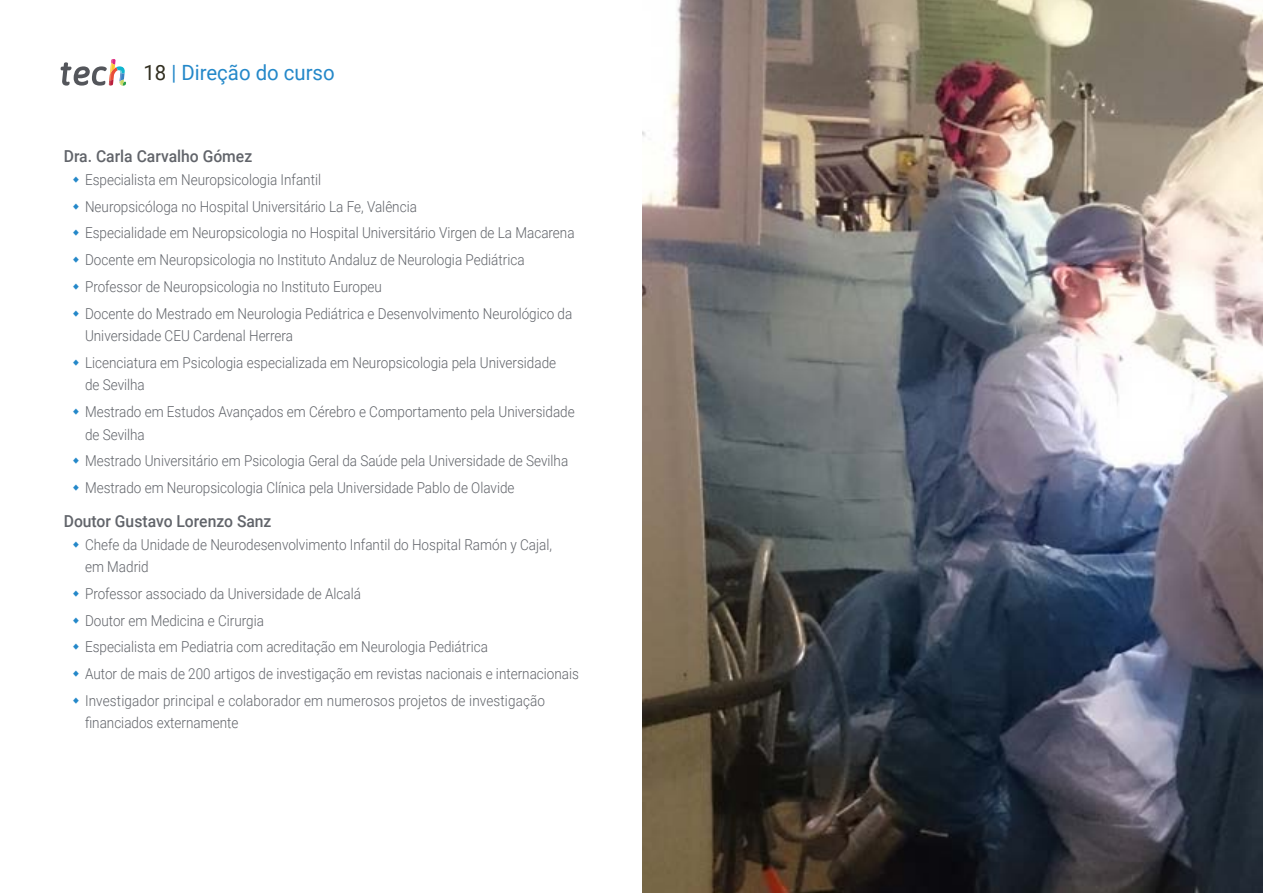
<style>
.page{position:relative;width:1263px;height:893px;background:#fff}
.page>*{position:absolute;margin:0;border:0;box-sizing:border-box;transform-origin:0 0}
.t1{font:21px "Roboto";color:#2488c9}
.t2{font:500 16.5px "Roboto";color:#61646a;scale:.95 1}
.t3{font:300 15px/26.7px "Roboto";color:#61646a;scale:.9 1}
.s1{color:#312e20}
</style>
<div class="page">
<svg style="left:61px;top:59px;width:65px;height:27px"></svg>
<img style="left:642px;top:0;width:621px;height:893px">
<h1 class="t1" style="left:144px;top:57px;width:193px"><span class="s1">18</span> | Direção do curso</h1>
<p class="t2" style="left:64px;top:145px;width:200px">Dra. Carla Carvalho Gómez</p>
<p class="t3" style="left:85px;top:166px;width:545px">Especialista em Neuropsicologia Infantil<br>Neuropsicóloga no Hospital Universitário La Fe, Valência<br>Especialidade em Neuropsicologia no Hospital Universitário Virgen de La Macarena Docente em Neuropsicologia no Instituto Andaluz de Neurologia Pediátrica Professor de Neuropsicologia no Instituto Europeu<br>Docente do Mestrado em Neurologia Pediátrica e Desenvolvimento Neurológico da</p>
<p class="t3" style="left:85px;top:322px;width:525px">Universidade CEU Cardenal Herrera<br>Licenciatura em Psicologia especializada em Neuropsicologia pela Universidade</p>
<p class="t3" style="left:85px;top:371px;width:546px">de Sevilha<br>Mestrado em Estudos Avançados em Cérebro e Comportamento pela Universidade</p>
<p class="t3" style="left:85px;top:420px;width:538px">de Sevilha<br>Mestrado Universitário em Psicologia Geral da Saúde pela Universidade de Sevilha<br>Mestrado em Neuropsicologia Clínica pela Universidade Pablo de Olavide</p>
<p class="t2" style="left:64px;top:510px;width:220px">Doutor Gustavo Lorenzo Sanz</p>
<p class="t3" style="left:85px;top:533px;width:520px;line-height:22.5px">Chefe da Unidade de Neurodesenvolvimento Infantil do Hospital Ramón y Cajal, em Madrid</p>
<p class="t3" style="left:85px;top:580px;width:550px">Professor associado da Universidade de Alcalá<br>Doutor em Medicina e Cirurgia<br>Especialista em Pediatria com acreditação em Neurologia Pediátrica<br>Autor de mais de 200 artigos de investigação em revistas nacionais e internacionais Investigador principal e colaborador em numerosos projetos de investigação</p>
<p class="t3" style="left:85px;top:709px;width:172px">financiados externamente</p>
</div>
